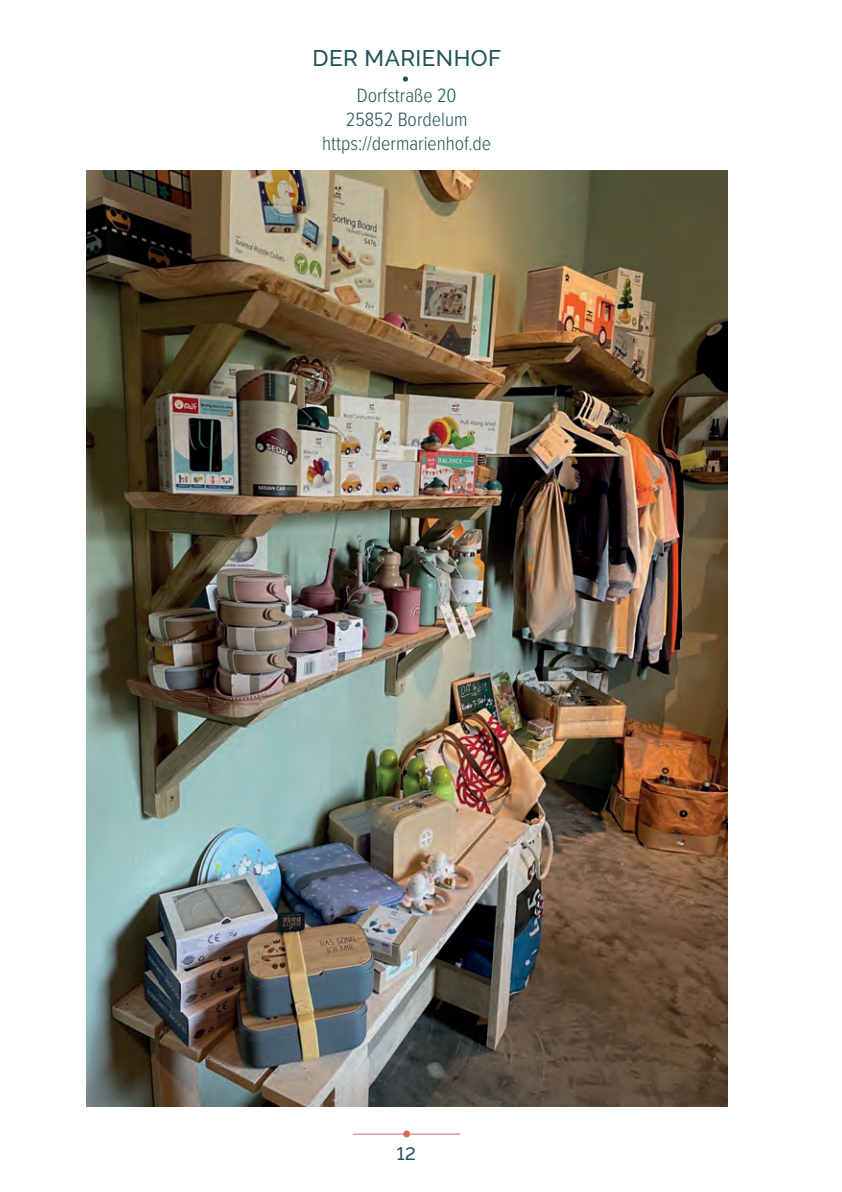
<style>
.page{position:relative;width:842px;height:1192px;background:#fff}
.page>*{position:absolute;margin:0;border:0;box-sizing:border-box;transform-origin:0 0}
.t1{font:500 22.4px "Raleway";letter-spacing:.02em;color:#1f5456}
.t2{font:300 20px/24px "Proxima Nova Cond";color:#1f5456;text-align:center}
.t3{font:500 18px "Raleway";color:#1f5456}
</style>
<div class="page">
<hr style="left:353px;top:1133px;width:107px;height:1px;background:#d26d5e">
<div style="left:403px;top:1130px;width:7px;height:7px;background:#d26d5e;border-radius:50%"></div>
<svg style="left:403px;top:76px;width:5px;height:6px"></svg>
<img style="left:86px;top:170px;width:641px;height:935px">
<p class="t1" style="left:312px;top:46px;width:190px">DER MARIENHOF</p>
<p class="t2" style="left:322px;top:83px;width:170px">Dorfstraße 20<br>25852 Bordelum https://dermarienhof.de</p>
<p class="t3" style="left:397px;top:1143px;width:20px">12</p>
</div>
